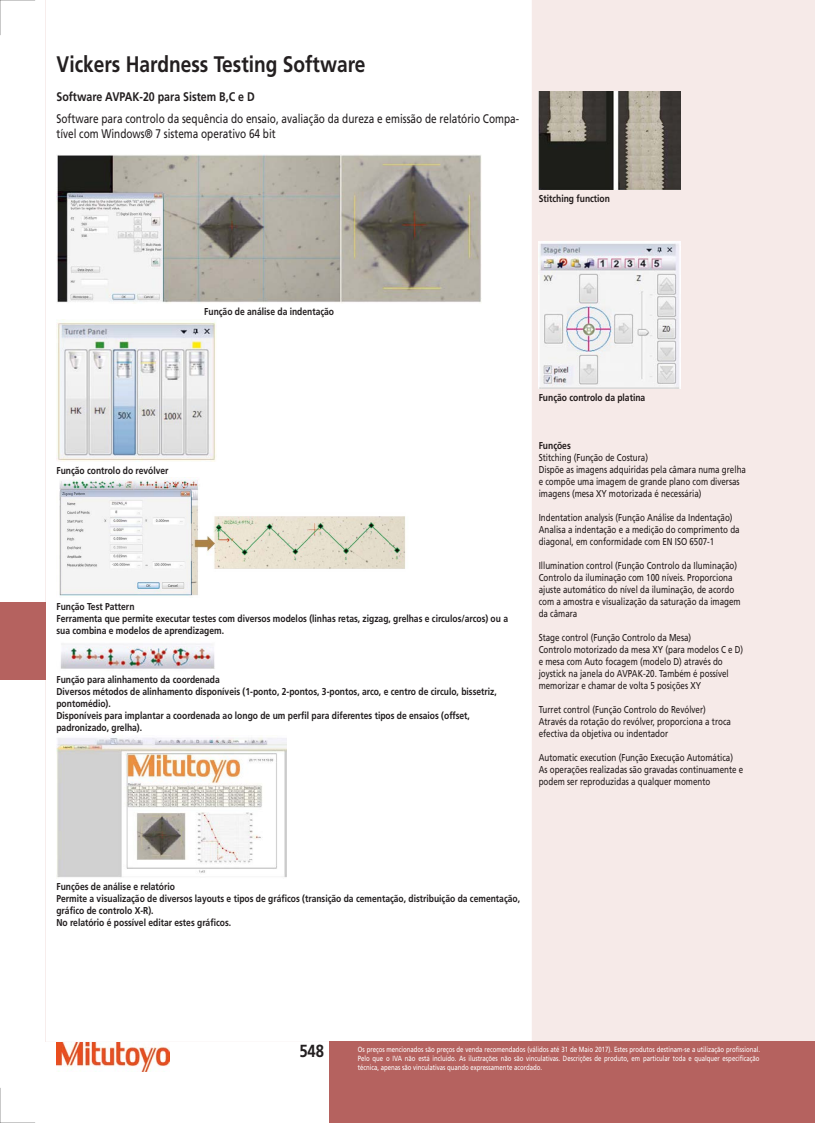
<style>
.page{position:relative;width:815px;height:1123px;background:#fff}
.page>*{position:absolute;margin:0;border:0;box-sizing:border-box;transform-origin:0 0}
.t1{font:700 22.5px "Mitutoyo Frutiger";color:#231f20}
.t2{font:700 17.5px "Mitutoyo Frutiger";color:#231f20}
.t3{font:12.5px/15px "Mitutoyo Frutiger";color:#231f20}
.t4{font:700 12.5px "Mitutoyo Frutiger";color:#231f20}
.t5{font:10px/12px "Mitutoyo Frutiger";color:#221b1b}
.t6{font:700 10px/12px "Mitutoyo Frutiger";color:#231f20}
.t7{font:700 10px "Mitutoyo Frutiger";color:#221b1b}
.t8{font:7.5px/9px "Mitutoyo Frutiger";color:#fff;text-align:justify}
</style>
<div class="page">
<hr style="left:0;top:0;width:1px;height:35px;background:#000">
<hr style="left:814px;top:0;width:1px;height:35px;background:#000">
<hr style="left:814px;top:1088px;width:1px;height:35px;background:#000">
<hr style="left:0;top:1088px;width:1px;height:35px;background:#000">
<hr style="left:0;top:1122px;width:35px;height:1px;background:#000">
<hr style="left:0;top:0;width:35px;height:1px;background:#000">
<div style="left:46px;top:0;width:768px;height:1041px;background:#f6eae8"></div>
<div style="left:46px;top:0;width:485px;height:1041px;background:#fff"></div>
<img style="left:56px;top:154px;width:426px;height:149px">
<img style="left:56px;top:319px;width:160px;height:142px">
<img style="left:56px;top:478px;width:355px;height:119px">
<img style="left:56px;top:638px;width:160px;height:33px">
<img style="left:56px;top:735px;width:231px;height:143px">
<img style="left:538px;top:91px;width:142px;height:99px">
<img style="left:538px;top:242px;width:142px;height:147px">
<div style="left:329px;top:1041px;width:485px;height:82px;background:#b5625f"></div>
<img style="left:56px;top:1042px;width:114px;height:29px">
<div style="left:0;top:602px;width:46px;height:78px;background:#b5625f"></div>
<h1 class="t1" style="left:56px;top:51px;width:310px">Vickers Hardness Testing Software</h1>
<p class="t4" style="left:56px;top:90px;width:200px">Software AVPAK-20 para Sistem B,C e D</p>
<p class="t3" style="left:56px;top:112px;width:464px">Software para controlo da sequência do ensaio, avaliação da dureza e emissão de relatório Compa&shy;tível com Windows® 7 sistema operativo 64 bit</p>
<p class="t7" style="left:538px;top:192px;width:73px">Stitching function</p>
<p class="t6" style="left:204px;top:306px;width:131px">Função de análise da indentação</p>
<p class="t6" style="left:56px;top:464px;width:114px">Função controlo do revólver</p>
<p class="t6" style="left:56px;top:600px;width:453px">Função Test Pattern<br>Ferramenta que permite executar testes com diversos modelos (linhas retas, zigzag, grelhas e circulos/arcos) ou a sua combina e modelos de aprendizagem.</p>
<p class="t6" style="left:56px;top:674px;width:442px">Função para alinhamento da coordenada<br>Diversos métodos de alinhamento disponíveis (1-ponto, 2-pontos, 3-pontos, arco, e centro de circulo, bissetriz, pontomédio).<br>Disponíveis para implantar a coordenada ao longo de um perfil para diferentes tipos de ensaios (offset, padronizado, grelha).</p>
<p class="t7" style="left:538px;top:391px;width:108px">Função controlo da platina</p>
<p class="t7" style="left:538px;top:439px;width:34px">Funções</p>
<p class="t5" style="left:538px;top:451px;width:209px">Stitching (Função de Costura)<br>Dispõe as imagens adquiridas pela câmara numa grelha e compõe uma imagem de grande plano com diversas imagens (mesa XY motorizada é necessária)</p>
<p class="t5" style="left:538px;top:511px;width:202px">Indentation analysis (Função Análise da Indentação)<br>Analisa a indentação e a medição do comprimento da diagonal, em conformidade com EN ISO 6507-1</p>
<p class="t5" style="left:538px;top:559px;width:203px">Illumination control (Função Controlo da Iluminação)<br>Controlo da iluminação com 100 níveis. Proporciona ajuste automático do nível da iluminação, de acordo com a amostra e visualização da saturação da imagem da câmara</p>
<p class="t5" style="left:538px;top:631px;width:206px">Stage control (Função Controlo da Mesa)<br>Controlo motorizado da mesa XY (para modelos C e D) e mesa com Auto focagem (modelo D) através do joystick na janela do AVPAK-20. Também é possível memorizar e chamar de volta 5 posições XY</p>
<p class="t5" style="left:538px;top:703px;width:194px">Turret control (Função Controlo do Revólver)<br>Através da rotação do revólver, proporciona a troca efectiva da objetiva ou indentador</p>
<p class="t5" style="left:538px;top:751px;width:206px">Automatic execution (Função Execução Automática)<br>As operações realizadas são gravadas continuamente e podem ser reproduzidas a qualquer momento</p>
<p class="t6" style="left:56px;top:881px;width:465px">Funções de análise e relatório<br>Permite a visualização de diversos layouts e tipos de gráficos (transição da cementação, distribuição da cementação, gráfico de controlo X-R).<br>No relatório é possível editar estes gráficos.</p>
<h2 class="t2" style="left:299px;top:1040px;width:26px">548</h2>
<p class="t8" style="left:358px;top:1044px;width:404px">Os preços mencionados são preços de venda recomendados (válidos até 31 de Maio 2017). Estes produtos destinam-se a utilização profissional.<br>Pelo que o IVA não está incluído. As ilustrações não são vinculativas. Descrições de produto, em particular toda e qualquer especificação técnica, apenas são vinculativas quando expressamente acordado.</p>
</div>
